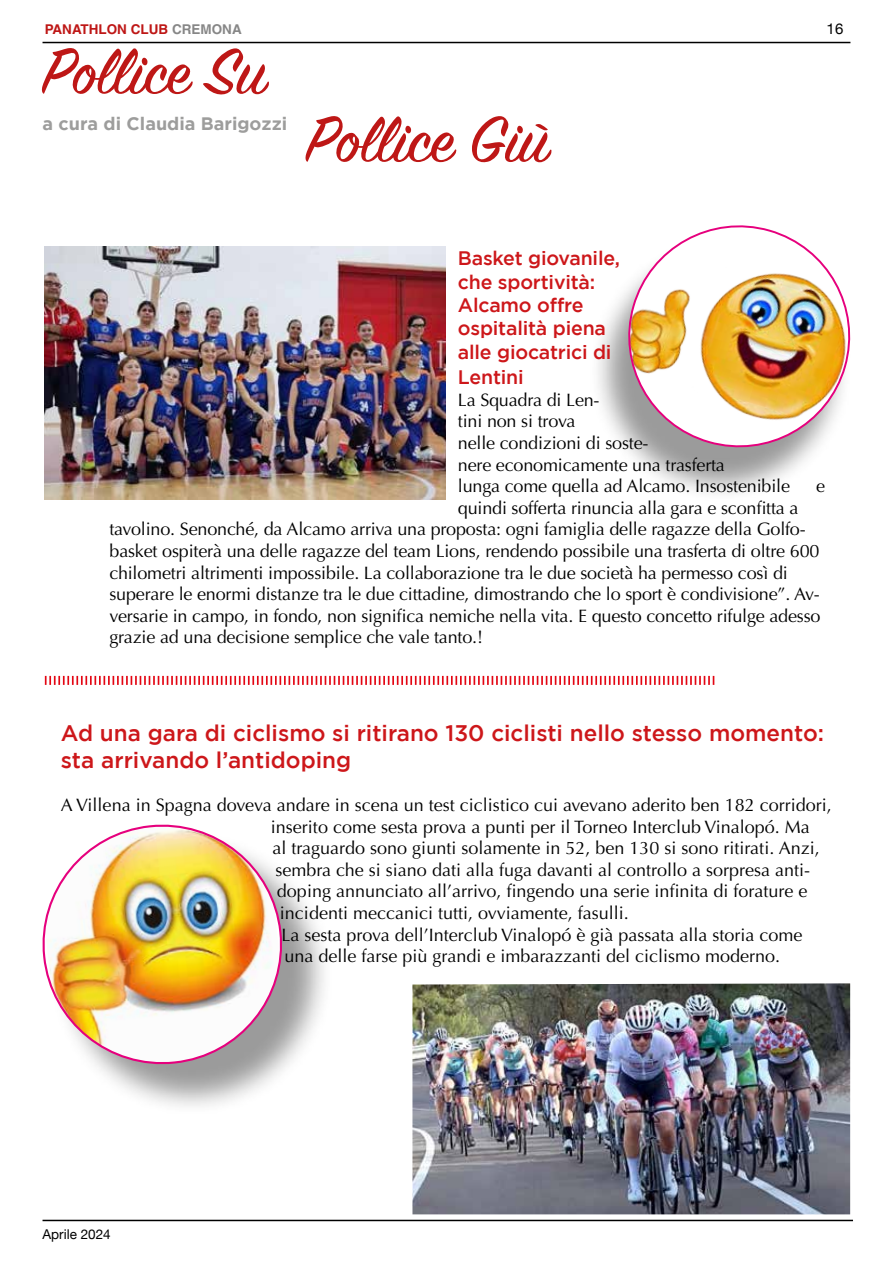
<style>
.page{position:relative;width:893px;height:1263px;background:#fff}
.page>*{position:absolute;margin:0;border:0;box-sizing:border-box;transform-origin:0 0}
.t1{font:72px "Sign Painter House Script";color:#be1716}
.t2{font:500 22.5px/27px "Gotham";color:#cd171a}
.t3{font:500 19.5px/23.4px "Gotham";letter-spacing:-.01em;color:#cd171a}
.t4{font:18px/21.6px "Optima";letter-spacing:-.01em;color:#000}
.t5{font:700 18px "Gotham";color:#9d9d9c}
.t6{font:15px "Helvetica Neue";color:#000}
.t7{font:700 13.5px "Helvetica";color:#be1716}
.t8{font:13.5px "Helvetica Neue";color:#000}
.s1{color:#878787}
</style>
<div class="page">
<hr style="left:43px;top:1220px;width:810px;height:1px;background:#000">
<div style="left:588px;top:238px;width:265px;height:265px;background:#000;opacity:.4"></div>
<img style="left:614px;top:225px;width:239px;height:234px">
<div style="left:49px;top:831px;width:286px;height:286px;background:#000;opacity:.4"></div>
<img style="left:42px;top:824px;width:245px;height:245px">
<img style="left:45px;top:247px;width:400px;height:253px">
<img style="left:412px;top:983px;width:438px;height:231px">
<svg style="left:45px;top:676px;width:669px;height:9px"></svg>
<hr style="left:43px;top:42px;width:807px;height:1px;background:#000">
<p class="t7" style="left:45px;top:21px;width:198px">PANATHLON CLUB <span class="s1">CREMONA</span></p>
<p class="t6" style="left:827px;top:18px;width:18px">16</p>
<h1 class="t1" style="left:43px;top:27px;width:225px">Pollice Su</h1>
<p class="t5" style="left:43px;top:113px;width:246px">a cura di Claudia Barigozzi</p>
<h1 class="t1" style="left:306px;top:95px;width:244px">Pollice Giù</h1>
<p class="t3" style="left:458px;top:246px;width:164px">Basket giovanile, che sportività:<br>Alcamo offre ospitalità piena alle giocatrici di</p>
<p class="t3" style="left:458px;top:365px;width:67px">Lentini</p>
<p class="t4" style="left:458px;top:389px;width:334px">La Squadra di Len-<br>tini non si trova<br>nelle condizioni di soste-<br>nere economicamente una trasferta<br>lunga come quella ad Alcamo. Insostenibile</p>
<p class="t4" style="left:816px;top:476px;width:10px">e</p>
<p class="t4" style="left:109px;top:497px;width:713px;text-indent:348px">quindi sofferta rinuncia alla gara e sconfitta a tavolino. Senonché, da Alcamo arriva una proposta: ogni famiglia delle ragazze della Golfo&shy;basket ospiterà una delle ragazze del team Lions, rendendo possibile una trasferta di oltre 600 chilometri altrimenti impossibile. La collaborazione tra le due società ha permesso così di superare le enormi distanze tra le due cittadine, dimostrando che lo sport è condivisione”. Av&shy;versarie in campo, in fondo, non significa nemiche nella vita. E questo concetto rifulge adesso grazie ad una decisione semplice che vale tanto.!</p>
<p class="t2" style="left:61px;top:719px;width:765px">Ad una gara di ciclismo si ritirano 130 ciclisti nello stesso momento: sta arrivando l’antidoping</p>
<p class="t4" style="left:61px;top:794px;width:772px">A Villena in Spagna doveva andare in scena un test ciclistico cui avevano aderito ben 182 corridori,</p>
<p class="t4" style="left:271px;top:816px;width:540px">inserito come sesta prova a punti per il Torneo Interclub Vinalopó. Ma</p>
<p class="t4" style="left:272px;top:838px;width:549px">al traguardo sono giunti solamente in 52, ben 130 si sono ritirati. Anzi,</p>
<p class="t4" style="left:275px;top:859px;width:536px">sembra che si siano dati alla fuga davanti al controllo a sorpresa anti-</p>
<p class="t4" style="left:277px;top:881px;width:532px">doping annunciato all’arrivo, fingendo una serie infinita di forature e</p>
<p class="t4" style="left:280px;top:902px;width:350px">incidenti meccanici tutti, ovviamente, fasulli.</p>
<p class="t4" style="left:281px;top:924px;width:523px">La sesta prova dell’Interclub Vinalopó è già passata alla storia come</p>
<p class="t4" style="left:284px;top:946px;width:497px">una delle farse più grandi e imbarazzanti del ciclismo moderno.</p>
<p class="t8" style="left:43px;top:1224px;width:70px">Aprile 2024</p>
</div>
